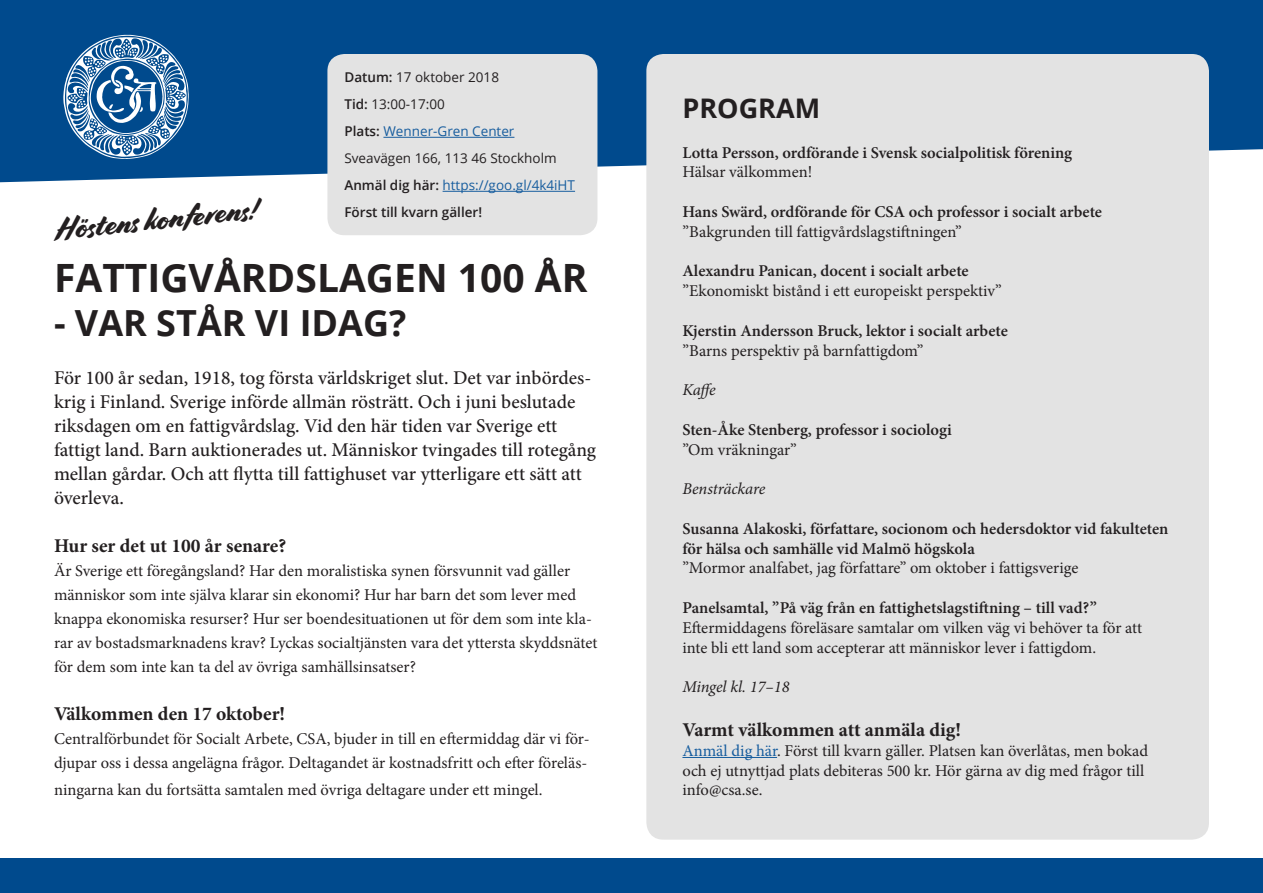
<style>
.page{position:relative;width:1263px;height:893px;background:#fff}
.page>*{position:absolute;margin:0;border:0;box-sizing:border-box;transform-origin:0 0}
.t1{font:700 39px "Open Sans";color:#231f20}
.t2{font:700 36px "Open Sans";color:#231f20}
.t3{font:31.5px "Cortado";color:#231f20}
.t4{font:700 27px "Open Sans";color:#231f20}
.t5{font:500 19.5px/24px "Minion Pro";color:#231f20}
.t6{font:700 19.5px "Minion Pro";color:#231f20}
.t7{font:16.5px/24px "Minion Pro";color:#231f20}
.t8{font:600 16.5px/19.8px "Minion Pro";color:#231f20}
.t9{font:italic 16.5px "Minion Pro";letter-spacing:-.01em;color:#231f20}
.t10{font:600 13.5px/27px "Open Sans";color:#231f20}
.t11{font:13.5px/27px "Open Sans";color:#231f20}
.s1{font-weight:600}
.s2{font-weight:400;color:#175d9e}
.s3{font-weight:400}
.s4{color:#175d9e}
</style>
<div class="page">
<div style="left:0;top:0;width:1263px;height:182px;background:#004a8d"></div>
<div style="left:646px;top:54px;width:563px;height:786px;background:#e3e3e3;border-radius:17px"></div>
<div style="left:0;top:859px;width:1263px;height:34px;background:#004a8d"></div>
<div style="left:327px;top:54px;width:270px;height:181px;background:#e3e3e3;border-radius:17px"></div>
<hr style="left:383px;top:137px;width:131px;height:1px;background:#175d9e">
<hr style="left:443px;top:191px;width:132px;height:1px;background:#175d9e">
<svg style="left:63px;top:35px;width:126px;height:124px;background:#4e81b0"></svg>
<hr style="left:682px;top:757px;width:95px;height:1px;background:#175d9e">
<p class="t11" style="left:344px;top:64px;width:156px"><span class="s1">Datum:</span> 17 oktober 2018<br><span class="s1">Tid:</span> 13:00-17:00</p>
<p class="t10" style="left:344px;top:118px;width:232px">Plats: <span class="s2">Wenner-Gren Center<br></span><span class="s3">Sveavägen 166, 113 46 Stockholm<br></span>Anmäl dig här: <span class="s2">https://goo.gl/4k4iHT<br></span>Först till kvarn gäller!</p>
<p class="t1" style="left:54px;top:251px;width:535px">FATTIGVÅRDSLAGEN 100 ÅR</p>
<p class="t2" style="left:54px;top:297px;width:354px">- VAR STÅR VI IDAG?</p>
<p class="t5" style="left:54px;top:365px;width:544px">För 100 år sedan, 1918, tog första världskriget slut. Det var inbördes&shy;krig i Finland. Sverige införde allmän rösträtt. Och i juni beslutade riksdagen om en fattigvårdslag. Vid den här tiden var Sverige ett fattigt land. Barn auktionerades ut. Människor tvingades till rotegång mellan gårdar. Och att flytta till fattighuset var ytterligare ett sätt att överleva.</p>
<p class="t6" style="left:54px;top:532px;width:234px">Hur ser det ut 100 år senare?</p>
<p class="t7" style="left:54px;top:558px;width:545px">Är Sverige ett föregångsland? Har den moralistiska synen försvunnit vad gäller människor som inte själva klarar sin ekonomi? Hur har barn det som lever med knappa ekonomiska resurser? Hur ser boendesituationen ut för dem som inte kla&shy;rar av bostadsmarknadens krav? Lyckas socialtjänsten vara det yttersta skyddsnätet för dem som inte kan ta del av övriga samhällsinsatser?</p>
<p class="t6" style="left:54px;top:700px;width:233px">Välkommen den 17 oktober!</p>
<p class="t7" style="left:54px;top:726px;width:537px">Centralförbundet för Socialt Arbete, CSA, bjuder in till en eftermiddag där vi för&shy;djupar oss i dessa angelägna frågor. Deltagandet är kostnadsfritt och efter föreläs-</p>
<p class="t7" style="left:54px;top:777px;width:490px">ningarna kan du fortsätta samtalen med övriga deltagare under ett mingel.</p>
<p class="t3" style="left:54px;top:211px;width:204px;rotate:-6deg">Höstens konferens!</p>
<p class="t4" style="left:682px;top:89px;width:139px">PROGRAM</p>
<p class="t8" style="left:682px;top:142px;width:391px">Lotta Persson, ordförande i Svensk socialpolitisk förening</p>
<p class="t7" style="left:682px;top:160px;width:131px">Hälsar välkommen!</p>
<p class="t8" style="left:682px;top:202px;width:421px">Hans Swärd, ordförande för CSA och professor i socialt arbete</p>
<p class="t7" style="left:682px;top:220px;width:281px">”Bakgrunden till fattigvårdslagstiftningen”</p>
<p class="t8" style="left:682px;top:261px;width:288px">Alexandru Panican, docent i socialt arbete</p>
<p class="t7" style="left:682px;top:279px;width:321px">”Ekonomiskt bistånd i ett europeiskt perspektiv”</p>
<p class="t8" style="left:682px;top:320px;width:327px">Kjerstin Andersson Bruck, lektor i socialt arbete</p>
<p class="t7" style="left:682px;top:338px;width:242px">”Barns perspektiv på barnfattigdom”</p>
<p class="t9" style="left:682px;top:379px;width:35px">Kaffe</p>
<p class="t8" style="left:682px;top:419px;width:271px">Sten-Åke Stenberg, professor i sociologi</p>
<p class="t7" style="left:682px;top:437px;width:116px">”Om vräkningar”</p>
<p class="t9" style="left:682px;top:478px;width:84px">Bensträckare</p>
<p class="t8" style="left:682px;top:518px;width:487px">Susanna Alakoski, författare, socionom och hedersdoktor vid fakulteten för hälsa och samhälle vid Malmö högskola</p>
<p class="t7" style="left:682px;top:556px;width:397px">”Mormor analfabet, jag författare” om oktober i fattigsverige</p>
<p class="t8" style="left:682px;top:598px;width:416px">Panelsamtal, ”På väg från en fattighetslagstiftning – till vad?”</p>
<p class="t7" style="left:682px;top:618px;width:461px;line-height:19.8px">Eftermiddagens föreläsare samtalar om vilken väg vi behöver ta för att inte bli ett land som accepterar att människor lever i fattigdom.</p>
<p class="t9" style="left:682px;top:676px;width:109px">Mingel kl. 17–18</p>
<p class="t6" style="left:682px;top:716px;width:280px">Varmt välkommen att anmäla dig!</p>
<p class="t7" style="left:682px;top:741px;width:467px;line-height:19.8px"><span class="s4">Anmäl dig här</span>. Först till kvarn gäller. Platsen kan överlåtas, men bokad och ej utnyttjad plats debiteras 500 kr. Hör gärna av dig med frågor till info@csa.se.</p>
</div>
